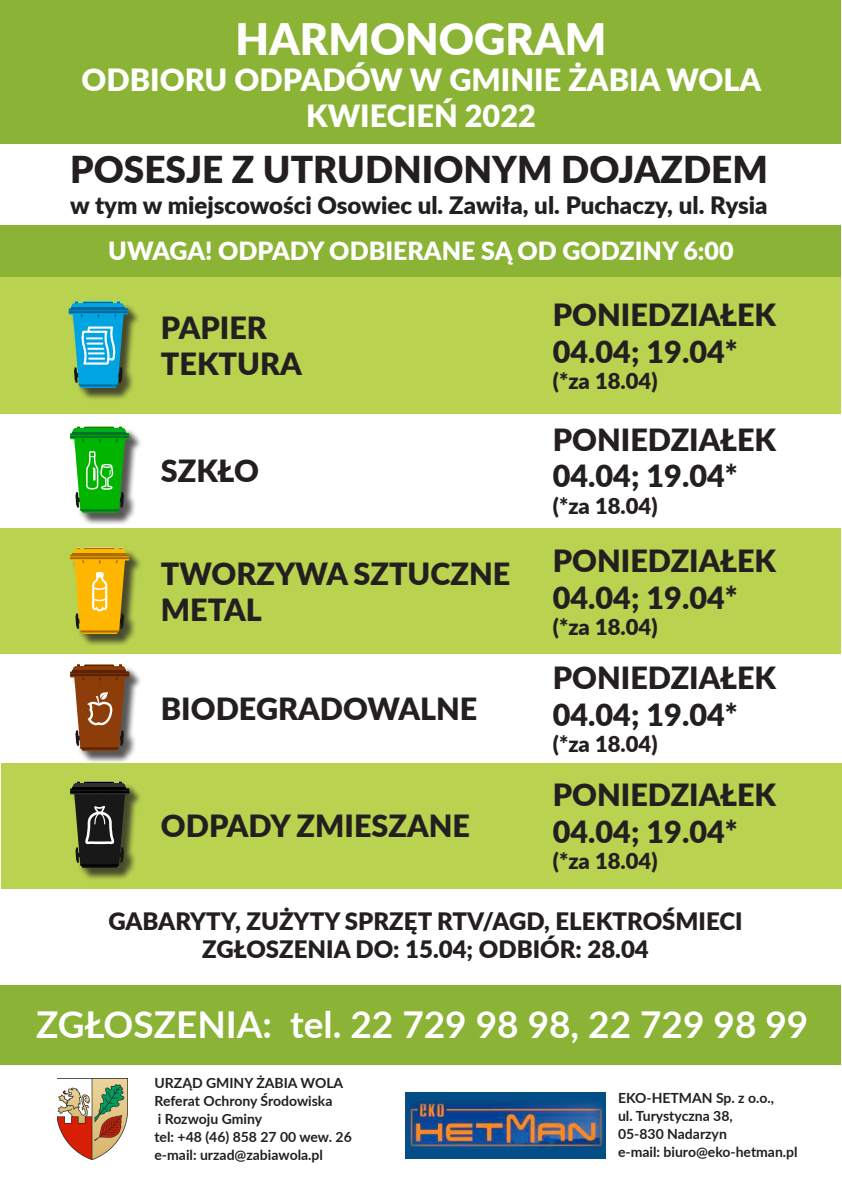
<style>
.page{position:relative;width:842px;height:1191px;background:#fff}
.page>*{position:absolute;margin:0;border:0;box-sizing:border-box;transform-origin:0 0}
.t1{font:900 43.3px "Lato";color:#fff}
.t2{font:700 37px "Lato";color:#fff}
.t3{font:900 37px "Lato";color:#231f20}
.t4{font:900 30.6px "Lato";color:#231f20}
.t5{font:900 30.6px/36px "Lato";color:#fff;text-align:center}
.t6{font:900 30.5px "Lato";color:#231f20}
.t7{font:900 25px "Lato";color:#fff}
.DZIEN_TYG{font:900 24px "Lato";color:#231f20}
.t8{font:900 22px "Lato";color:#231f20}
.t9{font:700 14px "Lato";color:#231f20}
</style>
<div class="page">
<div style="left:0;top:0;width:841px;height:144px;background:#8bb336"></div>
<img style="left:57px;top:1078px;width:71px;height:82px">
<div style="left:405px;top:1092px;width:201px;height:66px;background:#044e87"></div>
<img style="left:409px;top:1101px;width:194px;height:48px">
<div style="left:0;top:225px;width:841px;height:52px;background:#8bb336"></div>
<div style="left:0;top:985px;width:841px;height:79px;background:#8bb336"></div>
<div style="left:0;top:278px;width:841px;height:136px;background:#b9d250"></div>
<div style="left:0;top:528px;width:841px;height:125px;background:#b9d250"></div>
<div style="left:1px;top:763px;width:841px;height:126px;background:#b9d250"></div>
<div style="left:70px;top:303px;width:70px;height:97px;background:#231f20;opacity:.75"></div>
<svg style="left:69px;top:301px;width:59px;height:87px;background:#38a3b8"></svg>
<div style="left:72px;top:427px;width:69px;height:98px;background:#231f20;opacity:.75"></div>
<svg style="left:70px;top:426px;width:59px;height:87px;background:#36b039"></svg>
<div style="left:72px;top:549px;width:69px;height:97px;background:#231f20;opacity:.75"></div>
<svg style="left:70px;top:547px;width:59px;height:87px;background:#daaa1a"></svg>
<div style="left:72px;top:666px;width:69px;height:97px;background:#231f20;opacity:.75"></div>
<svg style="left:70px;top:664px;width:59px;height:87px;background:#955c39"></svg>
<div style="left:72px;top:782px;width:69px;height:98px;background:#231f20;opacity:.75"></div>
<svg style="left:70px;top:781px;width:59px;height:87px;background:#3e412e"></svg>
<p class="t1" style="left:235px;top:7px;width:373px">HARMONOGRAM</p>
<p class="t5" style="left:82px;top:61px;width:681px">ODBIORU ODPADÓW W GMINIE ŻABIA WOLA<br>KWIECIEŃ 2022</p>
<p class="t3" style="left:70px;top:142px;width:699px">POSESJE Z UTRUDNIONYM DOJAZDEM</p>
<p class="DZIEN_TYG" style="left:70px;top:187px;width:699px">w tym w miejscowości Osowiec ul. Zawiła, ul. Puchaczy, ul. Rysia</p>
<p class="t7" style="left:108px;top:232px;width:627px">UWAGA! ODPADY ODBIERANE SĄ OD GODZINY 6:00</p>
<p class="t6" style="left:553px;top:292px;width:225px">PONIEDZIAŁEK</p>
<p class="t6" style="left:553px;top:328px;width:186px">04.04; 19.04*</p>
<p class="t8" style="left:553px;top:364px;width:106px">(*za 18.04)</p>
<p class="t4" style="left:161px;top:304px;width:108px">PAPIER</p>
<p class="t4" style="left:161px;top:341px;width:142px">TEKTURA</p>
<p class="t4" style="left:161px;top:447px;width:99px">SZKŁO</p>
<p class="t4" style="left:161px;top:550px;width:351px">TWORZYWA SZTUCZNE</p>
<p class="t4" style="left:161px;top:587px;width:103px">METAL</p>
<p class="t4" style="left:161px;top:685px;width:318px">BIODEGRADOWALNE</p>
<p class="t4" style="left:161px;top:802px;width:311px">ODPADY ZMIESZANE</p>
<p class="t6" style="left:553px;top:416px;width:225px">PONIEDZIAŁEK</p>
<p class="t6" style="left:553px;top:453px;width:186px">04.04; 19.04*</p>
<p class="t8" style="left:553px;top:489px;width:106px">(*za 18.04)</p>
<p class="t6" style="left:553px;top:538px;width:225px">PONIEDZIAŁEK</p>
<p class="t6" style="left:553px;top:574px;width:186px">04.04; 19.04*</p>
<p class="t8" style="left:553px;top:610px;width:106px">(*za 18.04)</p>
<p class="t6" style="left:553px;top:655px;width:225px">PONIEDZIAŁEK</p>
<p class="t6" style="left:553px;top:691px;width:186px">04.04; 19.04*</p>
<p class="t8" style="left:553px;top:727px;width:106px">(*za 18.04)</p>
<p class="t6" style="left:553px;top:771px;width:225px">PONIEDZIAŁEK</p>
<p class="t6" style="left:553px;top:808px;width:186px">04.04; 19.04*</p>
<p class="t8" style="left:553px;top:844px;width:106px">(*za 18.04)</p>
<p class="DZIEN_TYG" style="left:108px;top:902px;width:636px">GABARYTY, ZUŻYTY SPRZĘT RTV/AGD, ELEKTROŚMIECI</p>
<p class="DZIEN_TYG" style="left:202px;top:931px;width:448px">ZGŁOSZENIA DO: 15.04; ODBIÓR: 28.04</p>
<p class="t2" style="left:36px;top:997px;width:774px">ZGŁOSZENIA: tel. 22 729 98 98, 22 729 98 99</p>
<p class="t9" style="left:154px;top:1072px;width:190px">URZĄD GMINY ŻABIA WOLA</p>
<p class="t9" style="left:154px;top:1090px;width:180px">Referat Ochrony Środowiska</p>
<p class="t9" style="left:158px;top:1108px;width:106px">i Rozwoju Gminy</p>
<p class="t9" style="left:154px;top:1126px;width:199px">tel: +48 (46) 858 27 00 wew. 26</p>
<p class="t9" style="left:154px;top:1144px;width:170px">e-mail: urzad@zabiawola.pl</p>
<p class="t9" style="left:618px;top:1087px;width:158px">EKO-HETMAN Sp. z o.o.,</p>
<p class="t9" style="left:618px;top:1105px;width:116px">ul. Turystyczna 38,</p>
<p class="t9" style="left:618px;top:1123px;width:110px">05-830 Nadarzyn</p>
<p class="t9" style="left:618px;top:1141px;width:181px">e-mail: biuro@eko-hetman.pl</p>
</div>
